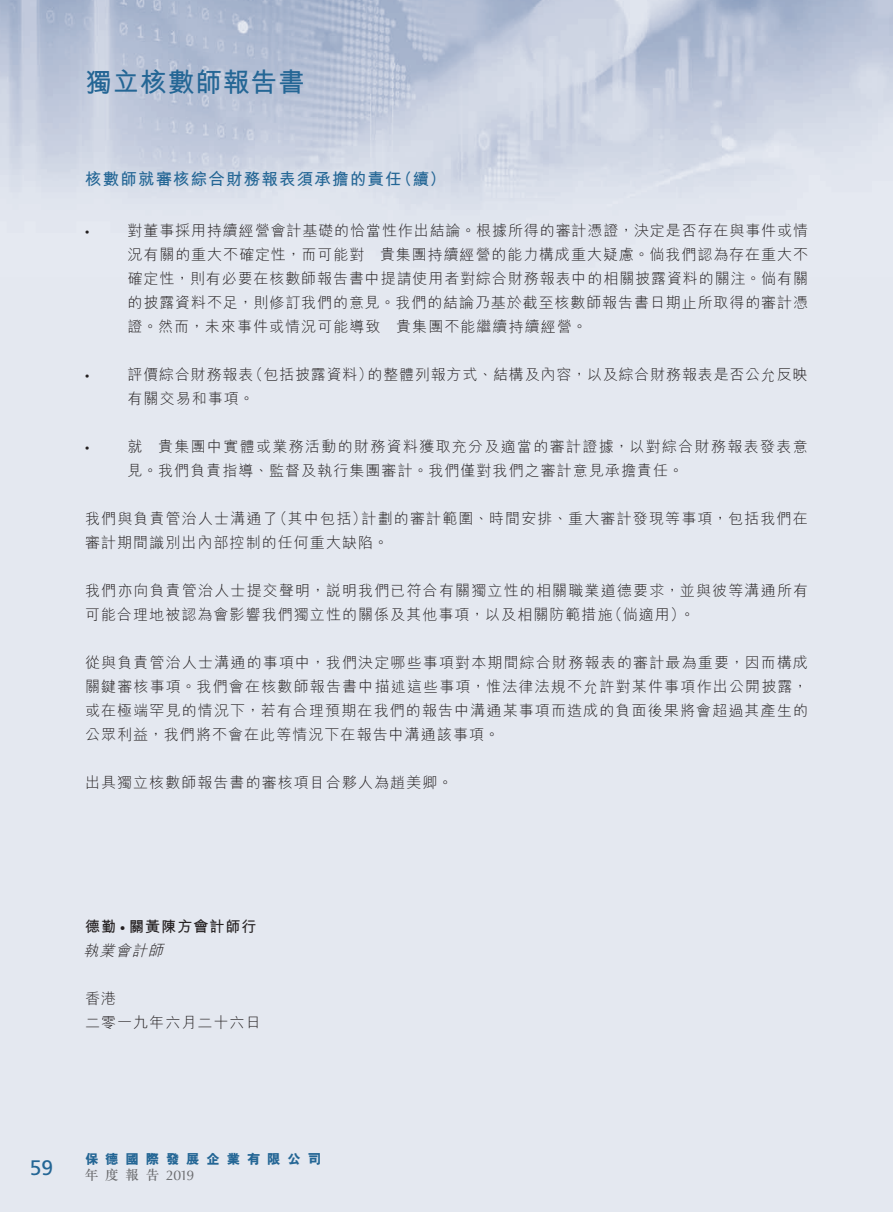
<style>
.page{position:relative;width:893px;height:1212px;background:#e4e8f0}
.page>*{position:absolute;margin:0;border:0;box-sizing:border-box;transform-origin:0 0}
.t1{font:700 27px "M Hei HK";letter-spacing:.02em;color:#246695}
.t2{font:21px "Frutiger LT Std";color:#246695}
.t3{font:700 16.5px "M Hei HK";letter-spacing:.07em;color:#246695}
.t4{font:300 15px/24px "M Hei HK";letter-spacing:.07em;color:#231f20}
.t5{font:300 15px "M Hei HK";letter-spacing:.09em;color:#231f20}
.t6{font:700 15px/24px "M Hei HK";letter-spacing:.07em;color:#231f20}
.t7{font:15px "Myriad Pro";color:#231f20}
.t8{font:800 13.5px "M Hei HK";letter-spacing:.5em;color:#246695}
.t9{font:13.5px "Optima Nova LT";color:#6c6d70}
.t10{font:500 13.5px "M Sung HK";color:#6c6d70}
.s1{font-family:"Myriad Pro"}
.s2{font-weight:300;font-style:italic}
</style>
<div class="page">
<img style="left:0;top:0;width:893px;height:204px">
<h1 class="t1" style="left:85px;top:63px;width:221px">獨立核數師報告書</h1>
<p class="t3" style="left:85px;top:167px;width:318px">核數師就審核綜合財務報表須承擔的責任</p>
<p class="t4" style="left:128px;top:218px;width:682px">對董事採用持續經營會計基礎的恰當性作出結論。根據所得的審計憑證，決定是否存在與事件或情</p>
<p class="t3" style="left:396px;top:167px;width:52px">（續(</p>
<p class="t7" style="left:85px;top:221px;width:6px">•</p>
<p class="t7" style="left:85px;top:365px;width:6px">•</p>
<p class="t7" style="left:85px;top:437px;width:6px">•</p>
<p class="t4" style="left:380px;top:242px;width:429px">貴集團持續經營的能力構成重大疑慮。倘我們認為存在重大不</p>
<p class="t4" style="left:128px;top:242px;width:238px">況有關的重大不確定性，而可能對</p>
<p class="t4" style="left:128px;top:266px;width:682px">確定性，則有必要在核數師報告書中提請使用者對綜合財務報表中的相關披露資料的關注。倘有關</p>
<p class="t4" style="left:128px;top:290px;width:682px">的披露資料不足，則修訂我們的意見。我們的結論乃基於截至核數師報告書日期止所取得的審計憑</p>
<p class="t4" style="left:396px;top:314px;width:192px">貴集團不能繼續持續經營。</p>
<p class="t4" style="left:128px;top:314px;width:254px">證。然而，未來事件或情況可能導致</p>
<p class="t4" style="left:367px;top:362px;width:442px">的整體列報方式、結構及內容，以及綜合財務報表是否公允反映</p>
<p class="t4" style="left:248px;top:362px;width:126px">（包括披露資料）</p>
<p class="t4" style="left:128px;top:362px;width:127px">評價綜合財務報表</p>
<p class="t4" style="left:128px;top:386px;width:128px">有關交易和事項。</p>
<p class="t5" style="left:158px;top:436px;width:651px">貴集團中實體或業務活動的財務資料獲取充分及適當的審計證據，以對綜合財務報表發表意</p>
<p class="t4" style="left:128px;top:434px;width:16px">就</p>
<p class="t4" style="left:128px;top:458px;width:557px">見。我們負責指導、監督及執行集團審計。我們僅對我們之審計意見承擔責任。</p>
<p class="t4" style="left:362px;top:506px;width:448px">計劃的審計範圍、時間安排、重大審計發現等事項，包括我們在</p>
<p class="t4" style="left:273px;top:506px;width:96px">（其中包括）</p>
<p class="t4" style="left:85px;top:506px;width:305px">我們與負責管治人士溝通了<br>審計期間識別出內部控制的任何重大缺陷。</p>
<p class="t4" style="left:680px;top:578px;width:130px;text-indent:-595px">我們亦向負責管治人士提交聲明，說明我們已符合有關獨立性的相關職業道德要求，並與彼等溝通所有。</p>
<p class="t4" style="left:607px;top:602px;width:79px">（倘適用(</p>
<p class="t4" style="left:85px;top:602px;width:529px">可能合理地被認為會影響我們獨立性的關係及其他事項，以及相關防範措施</p>
<p class="t4" style="left:85px;top:650px;width:725px;text-align:justify">從與負責管治人士溝通的事項中，我們決定哪些事項對本期間綜合財務報表的審計最為重要，因而構成關鍵審核事項。我們會在核數師報告書中描述這些事項，惟法律法規不允許對某件事項作出公開披露，或在極端罕見的情況下，若有合理預期在我們的報告中溝通某事項而造成的負面後果將會超過其產生的公眾利益，我們將不會在此等情況下在報告中溝通該事項。</p>
<p class="t4" style="left:85px;top:770px;width:369px">出具獨立核數師報告書的審核項目合夥人為趙美卿。</p>
<p class="t6" style="left:83px;top:913px;width:175px">德勤 <span class="s1">•</span> 關黃陳方會計師行<span class="s2">執業會計師</span></p>
<p class="t4" style="left:85px;top:986px;width:177px">香港<br>二零一九年六月二十六日</p>
<h2 class="t2" style="left:30px;top:1155px;width:25px">59</h2>
<p class="t8" style="left:85px;top:1150px;width:238px">保德國際發展企業有限公司</p>
<p class="t10" style="left:85px;top:1166px;width:76px">年度報告</p>
<p class="t9" style="left:166px;top:1168px;width:30px">2019</p>
</div>
